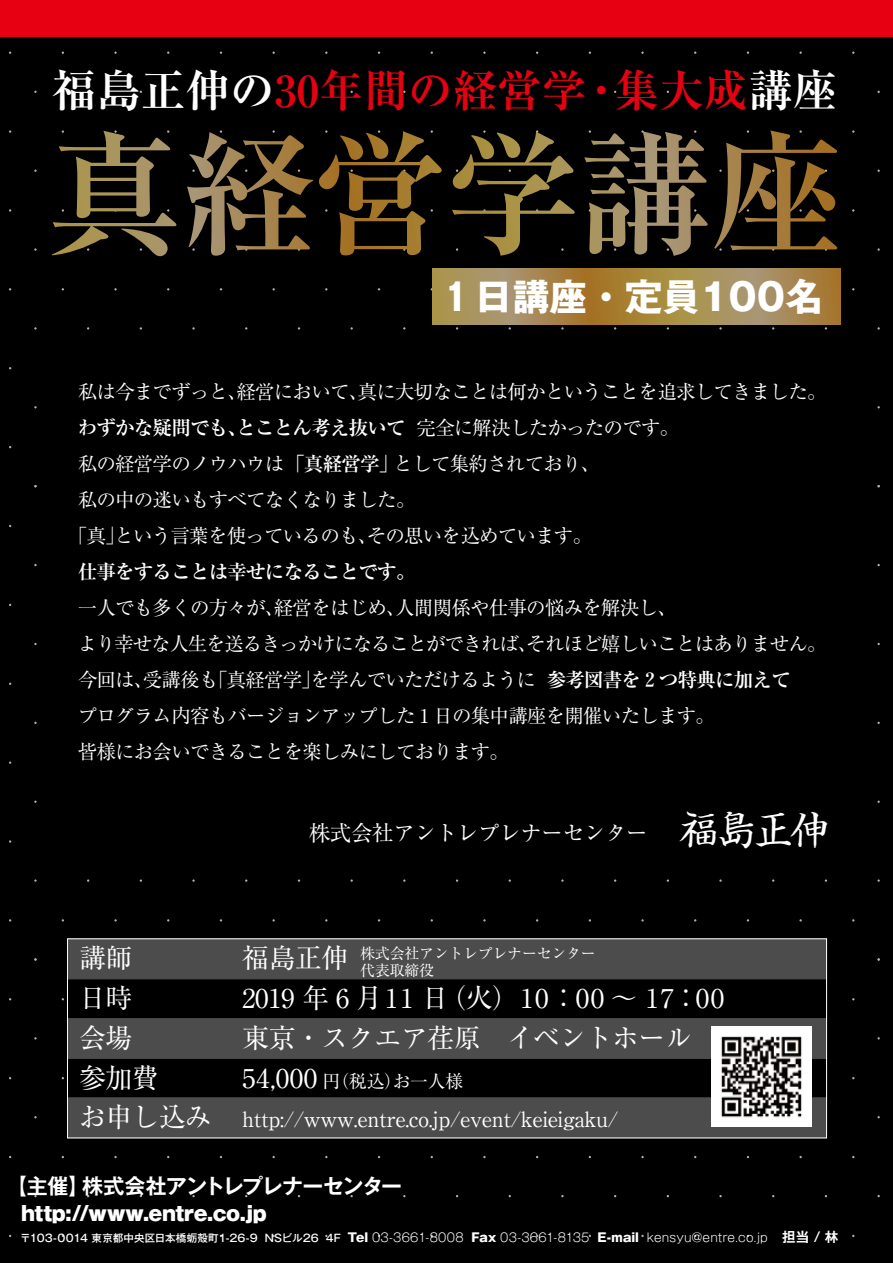
<style>
.page{position:relative;width:893px;height:1263px;background:#000}
.page>*{position:absolute;margin:0;border:0;box-sizing:border-box;transform-origin:0 0}
.t1{font:700 44.55px "Ryumin";color:#e60012}
.t2{font:39.45px "Shinsei Kai Pro CBSK1";color:#fff}
.t3{font:700 37.5px "Gothic MB101";color:#fff}
.t4{font:27px/39.8px "Ryumin";letter-spacing:-.02em;color:#fff}
.t5{font:21.6px "Ryumin";letter-spacing:-.02em;color:#fff}
.t6{font:21px "Ryumin";letter-spacing:-.02em;color:#fff}
.t7{font:21px "Gothic MB101 De B";letter-spacing:-.045em;color:#fff}
.t8{font:19.5px/36px "Ryumin";letter-spacing:-.04em;color:#fff}
.t9{font:700 19.5px "Ryumin";letter-spacing:-.04em;color:#fff}
.t10{font:19.5px "Gothic MB101 Ult";color:#fff}
.t11{font:18px "Ryumin";letter-spacing:-.02em;color:#fff}
.t12{font:15px/16.5px "Ryumin";letter-spacing:-.02em;color:#fff}
.t13{font:300 12px "Gothic MB101";letter-spacing:.015em;color:#fff}
.s1{color:#fff}
.s2{font-weight:400}
.s3{font-weight:700}
.s4{font-size:27px}
.s5{font-weight:500;font-size:10.5px}
.s6{font-family:"Gothic MB101 hea";font-weight:400}
.s7{font-family:"Gothic MB101 De B";font-weight:400;font-size:13.5px}
</style>
<div class="page">
<svg style="left:52px;top:130px;width:124px;height:126px"></svg>
<svg style="left:187px;top:130px;width:126px;height:126px"></svg>
<svg style="left:319px;top:130px;width:123px;height:125px"></svg>
<svg style="left:452px;top:130px;width:123px;height:126px"></svg>
<svg style="left:584px;top:130px;width:124px;height:126px"></svg>
<svg style="left:714px;top:130px;width:123px;height:121px"></svg>
<div style="left:0;top:0;width:893px;height:37px;background:#e60012"></div>
<svg style="left:433px;top:269px;width:407px;height:56px;background:#a7894d"></svg>
<div style="left:67px;top:938px;width:760px;height:41px;background:#4c4c4c"></div>
<div style="left:67px;top:1018px;width:760px;height:40px;background:#4c4c4c"></div>
<div style="left:67px;top:1097px;width:760px;height:41px;background:#4c4c4c"></div>
<img style="left:711px;top:1026px;width:100px;height:100px">
<h1 class="t1" style="left:52px;top:63px;width:787px"><span class="s1">福島正伸の</span>30年間の経営学・集大成<span class="s1">講座</span></h1>
<h3 class="t3" style="left:437px;top:270px;width:387px">１日講座・定員100名</h3>
<p class="t8" style="left:78px;top:373px;width:750px">私は今までずっと、経営において、真に大切なことは何かということを追求してきました。</p>
<p class="t9" style="left:78px;top:415px;width:603px">わずかな疑問でも、とことん考え抜いて <span class="s2">完全に解決したかったのです。</span></p>
<p class="t8" style="left:78px;top:445px;width:524px">私の経営学のノウハウは <span class="s3">「真経営学」</span>として集約されており、</p>
<p class="t8" style="left:78px;top:481px;width:339px">私の中の迷いもすべてなくなりました。</p>
<p class="t8" style="left:68px;top:517px;width:526px">「真」という言葉を使っているのも、その思いを込めています。</p>
<p class="t9" style="left:78px;top:559px;width:339px">仕事をすることは幸せになることです。</p>
<p class="t8" style="left:78px;top:589px;width:750px">一人でも多くの方々が、経営をはじめ、人間関係や仕事の悩みを解決し、<br>より幸せな人生を送るきっかけになることができれば、それほど嬉しいことはありません。今回は、受講後も「真経営学」を学んでいただけるように <span class="s3">参考図書を２つ特典に加えて<br></span>プログラム内容もバージョンアップした 1 日の集中講座を開催いたします。<br>皆様にお会いできることを楽しみにしております。</p>
<p class="t5" style="left:309px;top:820px;width:341px">株式会社アントレプレナーセンター</p>
<h2 class="t2" style="left:679px;top:799px;width:151px">福島正伸</h2>
<h3 class="t4" style="left:79px;top:938px;width:134px">講師<br>日時<br>会場<br>参加費<br>お申し込み</h3>
<h3 class="t4" style="left:242px;top:938px;width:484px">福島正伸<br>2019 年 6 月 11 日 （火）10：00 ～ 17：00東京・スクエア荏原　イベントホール</h3>
<p class="t12" style="left:360px;top:945px;width:237px">株式会社アントレプレナーセンター代表取締役</p>
<p class="t11" style="left:242px;top:1070px;width:223px"><span class="s4">54,000</span> 円（税込）お一人様</p>
<p class="t6" style="left:242px;top:1106px;width:377px">http://www.entre.co.jp/event/keieigaku/</p>
<p class="t7" style="left:7px;top:1172px;width:418px">【主催】株式会社アントレプレナーセンター　</p>
<p class="t10" style="left:22px;top:1198px;width:246px">http://www.entre.co.jp</p>
<p class="t13" style="left:20px;top:1229px;width:820px"><span class="s5">〒103-0014 東京都中央区日本橋蛎殻町1-26-9 NSビル26 4F</span> <span class="s6">Tel</span> 03-3661-8008 <span class="s6">Fax</span> 03-3661-8135 <span class="s6">E-mail</span> kensyu@entre.co.jp <span class="s7">担当 / 林</span></p>
</div>
